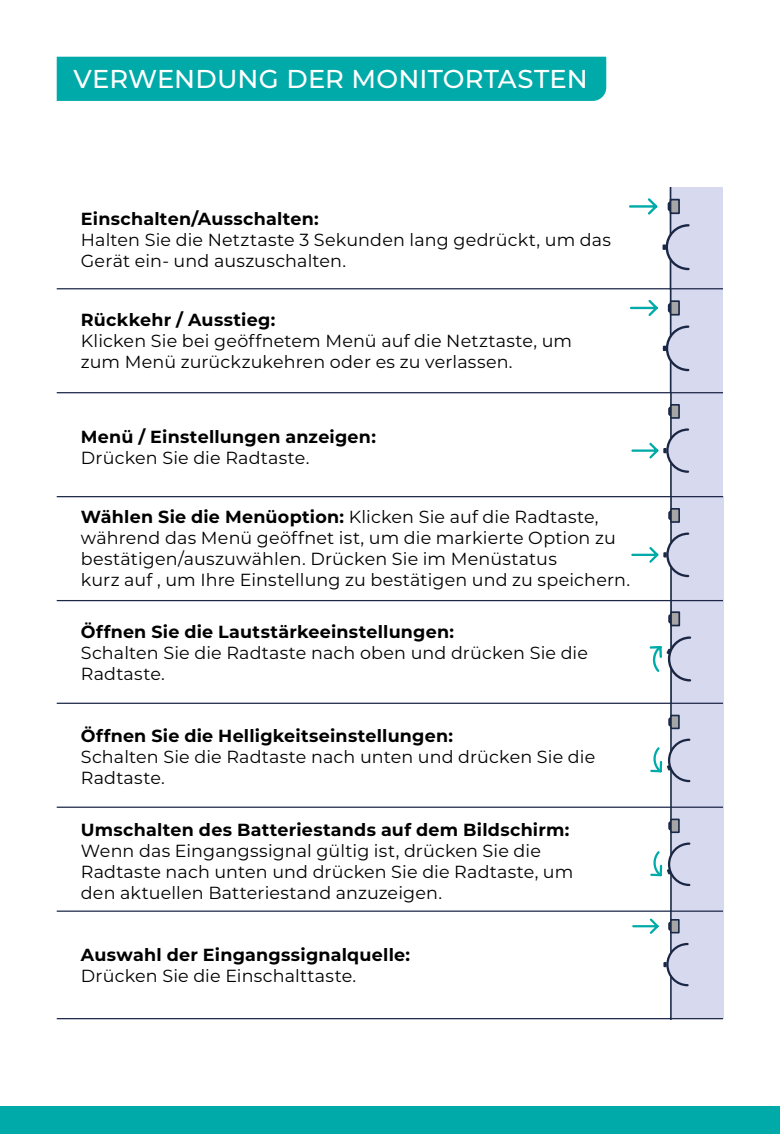
<style>
.page{position:relative;width:780px;height:1134px;background:#fff}
.page>*{position:absolute;margin:0;border:0;box-sizing:border-box;transform-origin:0 0}
.t1{font:500 25.75px "Montserrat";letter-spacing:.01em;color:#fff}
.t2{font:17.5px/21px "Montserrat";letter-spacing:.01em;color:#000}
.t3{font:700 17.5px "Montserrat";letter-spacing:.015em;color:#000}
.s1{font-weight:700}
</style>
<div class="page">
<div style="left:0;top:1106px;width:780px;height:28px;background:#00aaa8"></div>
<div style="left:57px;top:57px;width:549px;height:44px;background:#00aaa8"></div>
<div style="left:670px;top:187px;width:53px;height:102px;background:#d7d9ee"></div>
<hr style="left:669px;top:187px;width:2px;height:102px;background:#1a2947">
<svg style="left:667px;top:202px;width:2px;height:9px"></svg>
<div style="left:669px;top:199px;width:11px;height:15px;background:#a7a6a6;border:2px solid #1a2947"></div>
<svg style="left:629px;top:198px;width:29px;height:17px"></svg>
<svg style="left:662px;top:223px;width:28px;height:48px"></svg>
<div style="left:670px;top:288px;width:53px;height:105px;background:#d7d9ee"></div>
<hr style="left:669px;top:289px;width:2px;height:104px;background:#1a2947">
<svg style="left:667px;top:303px;width:2px;height:10px"></svg>
<div style="left:669px;top:300px;width:10px;height:16px;background:#a7a6a6;border:2px solid #1a2947"></div>
<svg style="left:630px;top:299px;width:28px;height:17px"></svg>
<svg style="left:662px;top:324px;width:28px;height:48px"></svg>
<div style="left:670px;top:910px;width:53px;height:109px;background:#d7d9ee"></div>
<hr style="left:670px;top:910px;width:1px;height:109px;background:#1a2947">
<svg style="left:668px;top:921px;width:2px;height:10px"></svg>
<div style="left:670px;top:919px;width:9px;height:14px;background:#a7a6a6;border:2px solid #1a2947"></div>
<svg style="left:632px;top:918px;width:27px;height:16px"></svg>
<svg style="left:663px;top:942px;width:26px;height:45px"></svg>
<div style="left:671px;top:392px;width:51px;height:105px;background:#d7d9ee"></div>
<hr style="left:670px;top:393px;width:1px;height:104px;background:#1a2947">
<svg style="left:668px;top:406px;width:2px;height:10px"></svg>
<div style="left:670px;top:404px;width:9px;height:15px;background:#a7a6a6;border:2px solid #1a2947"></div>
<svg style="left:631px;top:427px;width:59px;height:47px"></svg>
<div style="left:671px;top:496px;width:52px;height:105px;background:#d7d9ee"></div>
<hr style="left:670px;top:497px;width:1px;height:104px;background:#1a2947">
<svg style="left:668px;top:510px;width:2px;height:10px"></svg>
<div style="left:670px;top:508px;width:10px;height:15px;background:#a7a6a6;border:2px solid #1a2947"></div>
<svg style="left:631px;top:531px;width:59px;height:47px"></svg>
<div style="left:671px;top:601px;width:52px;height:102px;background:#d7d9ee"></div>
<hr style="left:670px;top:601px;width:1px;height:102px;background:#1a2947">
<svg style="left:668px;top:614px;width:2px;height:10px"></svg>
<div style="left:670px;top:611px;width:10px;height:15px;background:#a7a6a6;border:2px solid #1a2947"></div>
<svg style="left:649px;top:635px;width:43px;height:48px"></svg>
<div style="left:671px;top:703px;width:52px;height:104px;background:#d7d9ee"></div>
<hr style="left:670px;top:704px;width:1px;height:103px;background:#1a2947">
<svg style="left:668px;top:717px;width:2px;height:10px"></svg>
<div style="left:670px;top:715px;width:9px;height:14px;background:#a7a6a6;border:2px solid #1a2947"></div>
<div style="left:671px;top:807px;width:52px;height:103px;background:#d7d9ee"></div>
<hr style="left:670px;top:807px;width:1px;height:103px;background:#1a2947">
<svg style="left:650px;top:737px;width:41px;height:150px"></svg>
<hr style="left:57px;top:392px;width:666px;height:1px;background:#1c2648">
<hr style="left:57px;top:496px;width:666px;height:1px;background:#1c2648">
<hr style="left:57px;top:600px;width:666px;height:1px;background:#1c2648">
<hr style="left:57px;top:806px;width:666px;height:2px;background:#1c2648">
<hr style="left:57px;top:703px;width:666px;height:1px;background:#1c2648">
<hr style="left:57px;top:910px;width:666px;height:2px;background:#1c2648">
<hr style="left:57px;top:1018px;width:666px;height:1px;background:#1c2648">
<hr style="left:57px;top:288px;width:666px;height:1px;background:#1c2648">
<h1 class="t1" style="left:73px;top:60px;width:515px">VERWENDUNG DER MONITORTASTEN</h1>
<p class="t3" style="left:81px;top:206px;width:239px">Einschalten/Ausschalten:</p>
<p class="t2" style="left:81px;top:229px;width:531px">Halten Sie die Netztaste 3 Sekunden lang gedrückt, um das<br>Gerät ein- und auszuschalten.</p>
<p class="t3" style="left:81px;top:307px;width:196px">Rückkehr / Ausstieg:</p>
<p class="t2" style="left:81px;top:329px;width:493px">Klicken Sie bei geöffnetem Menü auf die Netztaste, um zum Menü zurückzukehren oder es zu verlassen.</p>
<p class="t3" style="left:81px;top:424px;width:296px">Menü / Einstellungen anzeigen:</p>
<p class="t2" style="left:81px;top:446px;width:230px">Drücken Sie die Radtaste.</p>
<p class="t2" style="left:81px;top:506px;width:550px"><span class="s1">Wählen Sie die Menüoption:</span> Klicken Sie auf die Radtaste, während das Menü geöffnet ist, um die markierte Option zu bestätigen/auszuwählen. Drücken Sie im Menüstatus<br>kurz auf , um Ihre Einstellung zu bestätigen und zu speichern.</p>
<p class="t3" style="left:81px;top:619px;width:375px">Öffnen Sie die Lautstärkeeinstellungen:</p>
<p class="t2" style="left:81px;top:642px;width:508px">Schalten Sie die Radtaste nach oben und drücken Sie die<br>Radtaste.</p>
<p class="t3" style="left:81px;top:723px;width:374px">Öffnen Sie die Helligkeitseinstellungen:</p>
<p class="t2" style="left:81px;top:745px;width:516px">Schalten Sie die Radtaste nach unten und drücken Sie die<br>Radtaste.</p>
<p class="t3" style="left:81px;top:817px;width:490px">Umschalten des Batteriestands auf dem Bildschirm:</p>
<p class="t2" style="left:81px;top:839px;width:494px">Wenn das Eingangssignal gültig ist, drücken Sie die<br>Radtaste nach unten und drücken Sie die Radtaste, um den aktuellen Batteriestand anzuzeigen.</p>
<p class="t3" style="left:81px;top:942px;width:331px">Auswahl der Eingangssignalquelle:</p>
<p class="t2" style="left:81px;top:965px;width:277px">Drücken Sie die Einschalttaste.</p>
</div>
